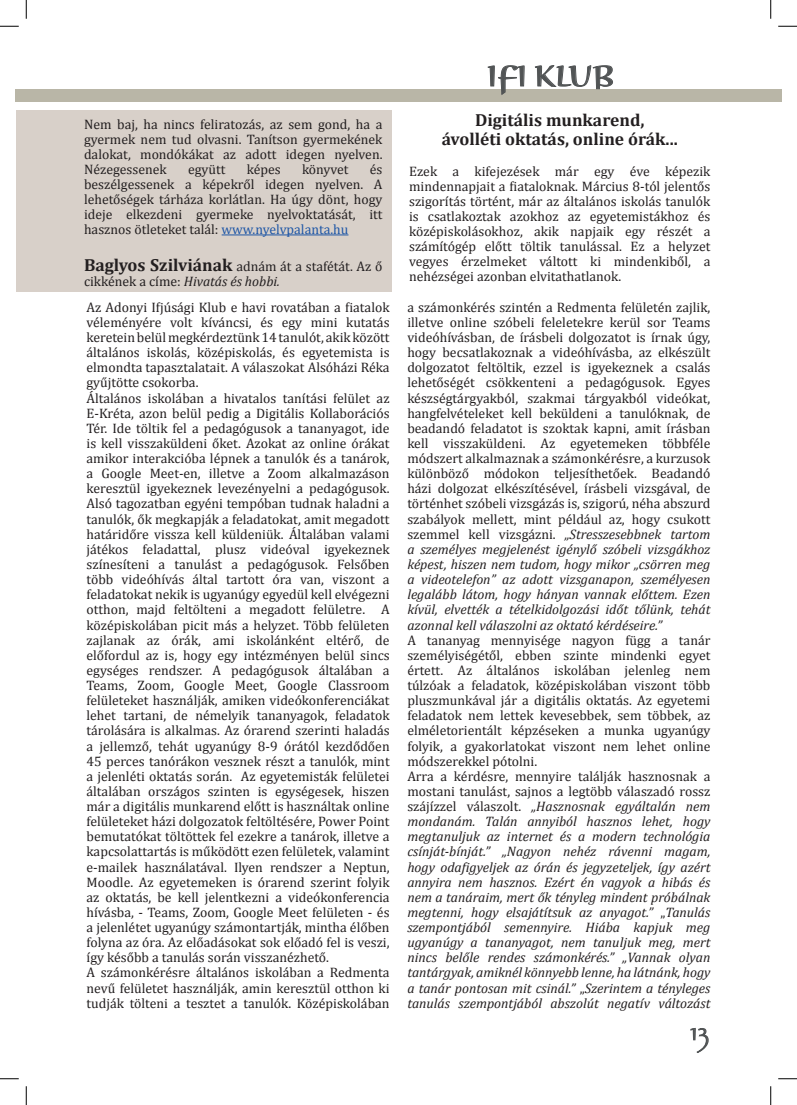
<style>
.page{position:relative;width:797px;height:1105px;background:#fff}
.page>*{position:absolute;margin:0;border:0;box-sizing:border-box;transform-origin:0 0}
.t1{font:30px "Braganza SCITC";color:#515455}
.t2{font:300 30px "Braganza ITC";color:#515455}
.t3{font:700 17.5px/19.2px "Cambria";color:#231f20;text-align:center}
.t4{font:13.75px/15.1px "Cambria";color:#231f20;text-align:justify}
.t5{font:italic 13.75px/15.1px "Cambria";color:#231f20}
.s1{color:#1e56a6}
.s2{font-weight:700;font-size:17.5px}
.s3{font-style:italic}
.s4{font-style:normal}
</style>
<div class="page">
<div style="left:16px;top:89px;width:10px;height:13px;background:#b9b6a7"></div>
<div style="left:26px;top:89px;width:755px;height:13px;background:#b9b6a7"></div>
<svg style="left:690px;top:1027px;width:19px;height:26px"></svg>
<div style="left:16px;top:110px;width:375px;height:182px;background:#d8d0c9"></div>
<hr style="left:222px;top:235px;width:126px;height:1px;background:#1e56a6">
<svg style="left:487px;top:65px;width:38px;height:30px"></svg>
<svg style="left:535px;top:65px;width:78px;height:24px"></svg>
<svg style="left:0;top:25px;width:19px;height:2px"></svg>
<svg style="left:778px;top:25px;width:19px;height:2px"></svg>
<svg style="left:0;top:1078px;width:19px;height:1px"></svg>
<svg style="left:778px;top:1078px;width:19px;height:1px"></svg>
<svg style="left:25px;top:0;width:2px;height:19px"></svg>
<svg style="left:25px;top:1086px;width:2px;height:19px"></svg>
<svg style="left:770px;top:0;width:1px;height:19px"></svg>
<svg style="left:770px;top:1086px;width:1px;height:19px"></svg>
<p class="t4" style="left:84px;top:117px;width:300px">Nem baj, ha nincs feliratozás, az sem gond, ha a gyermek nem tud olvasni. Tanítson gyermekének dalokat, mondókákat az adott idegen nyelven.<br>Nézegessenek</p>
<p class="t4" style="left:84px;top:162px;width:300px;text-indent:286px">és beszélgessenek a képekről idegen nyelven. A lehetőségek tárháza korlátlan. Ha úgy dönt, hogy ideje elkezdeni gyermeke nyelvoktatását, itt hasznos ötleteket talál: <span class="s1">www.nyelvpalanta.hu</span></p>
<p class="t4" style="left:84px;top:259px;width:300px"><span class="s2">Baglyos Szilviának</span> adnám át a stafétát. Az ő cikkének a címe: <span class="s3">Hivatás és hobbi.</span></p>
<p class="t4" style="left:188px;top:162px;width:39px">együtt</p>
<p class="t4" style="left:247px;top:162px;width:35px">képes</p>
<p class="t4" style="left:302px;top:162px;width:48px">könyvet</p>
<h1 class="t1" style="left:487px;top:58px;width:129px">IFI KLUB</h1>
<p class="t3" style="left:442px;top:110px;width:237px">Digitális munkarend,<br>ávolléti oktatás, online órák...</p>
<p class="t4" style="left:409px;top:163px;width:303px">Ezek a kifejezések már egy éve képezik mindennapjait a fiataloknak. Március 8-tól jelentős szigorítás történt, már az általános iskolás tanulók is csatlakoztak azokhoz az egyetemistákhoz és középiskolásokhoz, akik napjaik egy részét a számítógép előtt töltik tanulással. Ez a helyzet vegyes érzelmeket váltott ki mindenkiből, a nehézségei azonban elvitathatlanok.</p>
<p class="t4" style="left:86px;top:299px;width:304px;text-align:left">Az Adonyi Ifjúsági Klub e havi rovatában a fiatalok véleményére volt kíváncsi, és egy mini kutatás keretein belül megkérdeztünk 14 tanulót, akik között általános iskolás, középiskolás, és egyetemista is elmondta tapasztalatait. A válaszokat Alsóházi Réka gyűjtötte csokorba.<br>Általános iskolában a hivatalos tanítási felület az E-Kréta, azon belül pedig a Digitális Kollaborációs Tér. Ide töltik fel a pedagógusok a tananyagot, ide is kell visszaküldeni őket. Azokat az online órákat amikor interakcióba lépnek a tanulók és a tanárok, a Google Meet-en, illetve a Zoom alkalmazáson keresztül igyekeznek levezényelni a pedagógusok.<br>Alsó tagozatban egyéni tempóban tudnak haladni a tanulók, ők megkapják a feladatokat, amit megadott határidőre vissza kell küldeniük. Általában valami játékos feladattal, plusz videóval igyekeznek színesíteni a tanulást a pedagógusok. Felsőben több videóhívás által tartott óra van, viszont a feladatokat nekik is ugyanúgy egyedül kell elvégezni otthon, majd feltölteni a megadott felületre. A középiskolában picit más a helyzet. Több felületen zajlanak az órák, ami iskolánként eltérő, de előfordul az is, hogy egy intézményen belül sincs egységes rendszer. A pedagógusok általában a Teams, Zoom, Google Meet, Google Classroom felületeket használják, amiken videókonferenciákat lehet tartani, de némelyik tananyagok, feladatok tárolására is alkalmas. Az órarend szerinti haladás a jellemző, tehát ugyanúgy 8-9 órától kezdődően 45 perces tanórákon vesznek részt a tanulók, mint a jelenléti oktatás során. Az egyetemisták felületei általában országos szinten is egységesek, hiszen már a digitális munkarend előtt is használtak online felületeket házi dolgozatok feltöltésére, Power Point bemutatókat töltöttek fel ezekre a tanárok, illetve a kapcsolattartás is működött ezen felületek, valamint e-mailek használatával. Ilyen rendszer a Neptun, Moodle. Az egyetemeken is órarend szerint folyik az oktatás, be kell jelentkezni a videókonferencia hívásba, - Teams, Zoom, Google Meet felületen - és a jelenlétet ugyanúgy számontartják, mintha élőben folyna az óra. Az előadásokat sok előadó fel is veszi, így később a tanulás során visszanézhető.<br>A számonkérésre általános iskolában a Redmenta nevű felületet használják, amin keresztül otthon ki tudják tölteni a tesztet a tanulók. Középiskolában</p>
<p class="t4" style="left:407px;top:299px;width:304px">a számonkérés szintén a Redmenta felületén zajlik, illetve online szóbeli feleletekre kerül sor Teams videóhívásban, de írásbeli dolgozatot is írnak úgy, hogy becsatlakoznak a videóhívásba, az elkészült dolgozatot feltöltik, ezzel is igyekeznek a csalás lehetőségét csökkenteni a pedagógusok. Egyes készségtárgyakból, szakmai tárgyakból videókat, hangfelvételeket kell beküldeni a tanulóknak, de beadandó feladatot is szoktak kapni, amit írásban kell visszaküldeni. Az egyetemeken többféle módszert alkalmaznak a számonkérésre, a kurzusok különböző módokon teljesíthetőek. Beadandó házi dolgozat elkészítésével, írásbeli vizsgával, de történhet szóbeli vizsgázás is, szigorú, néha abszurd szabályok mellett, mint például az, hogy csukott szemmel kell vizsgázni. <span class="s3">„Stresszesebbnek tartom a személyes megjelenést igénylő szóbeli vizsgákhoz képest, hiszen nem tudom, hogy mikor „csörren meg a videotelefon” az adott vizsganapon, személyesen legalább látom, hogy hányan vannak előttem. Ezen kívül, elvették a tételkidolgozási időt tőlünk, tehát azonnal kell válaszolni az oktató kérdéseire.”</span></p>
<p class="t5" style="left:407px;top:632px;width:304px"><span class="s4">A tananyag mennyisége nagyon függ a tanár személyiségétől, ebben szinte mindenki egyet értett. Az általános iskolában jelenleg nem túlzóak a feladatok, középiskolában viszont több pluszmunkával jár a digitális oktatás. Az egyetemi feladatok nem lettek kevesebbek, sem többek, az elméletorientált képzéseken a munka ugyanúgy folyik, a gyakorlatokat viszont nem lehet online módszerekkel pótolni.<br>Arra a kérdésre, mennyire találják hasznosnak a mostani tanulást, sajnos a legtöbb válaszadó rossz szájízzel válaszolt.</span> „Hasznosnak egyáltalán nem mondanám. Talán annyiból hasznos lehet, hogy megtanuljuk az internet és a modern technológia csínját-bínját.” „Nagyon nehéz rávenni magam, hogy odafigyeljek az órán és jegyzeteljek, így azért annyira nem hasznos. Ezért én vagyok a hibás és nem a tanáraim, mert ők tényleg mindent próbálnak megtenni, hogy elsajátítsuk az anyagot.” <span class="s4">„</span>Tanulás szempontjából semennyire. Hiába kapjuk meg ugyanúgy a tananyagot, nem tanuljuk meg, mert nincs belőle rendes számonkérés.” „Vannak olyan tantárgyak, amiknél könnyebb lenne, ha látnánk, hogy a tanár pontosan mit csinál.” <span class="s4">„</span>Szerintem a tényleges tanulás szempontjából abszolút negatív változást</p>
<h1 class="t2" style="left:689px;top:1012px;width:21px">13</h1>
</div>
